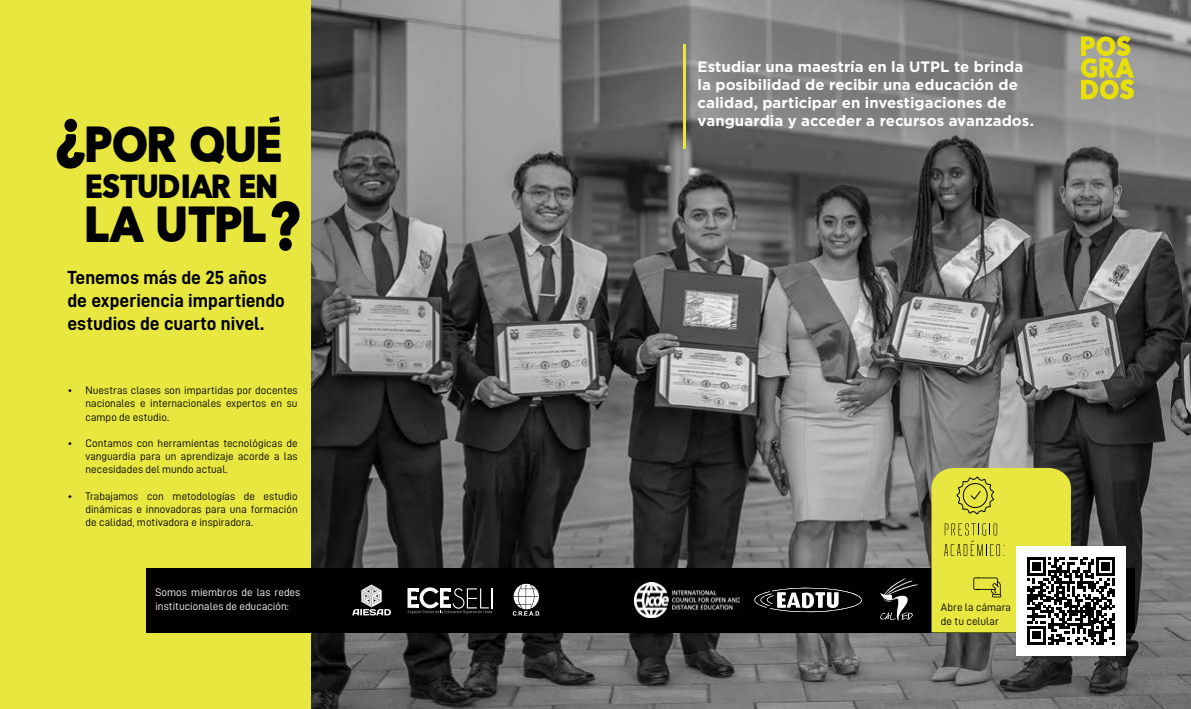
<style>
.page{position:relative;width:1191px;height:709px;background:#fff}
.page>*{position:absolute;margin:0;border:0;box-sizing:border-box;transform-origin:0 0}
.t1{font:55px "Sovereign";color:#000}
.t2{font:48.4px/79.6px "Sovereign";color:#000}
.t3{font:32px "Sovereign";color:#000}
.t4{font:19px/22.8px "D DIN Bold";color:#000}
.t5{font:700 15px/18px "Gotham";color:#fff}
.t6{font:11px/13.2px "D DIN";color:#000;text-align:justify}
.t7{font:11px/13.2px "D DIN";letter-spacing:.005em;color:#fff}
</style>
<div class="page">
<img style="left:311px;top:0;width:880px;height:709px">
<div style="left:0;top:0;width:311px;height:709px;background:#e8e73f"></div>
<svg style="left:269px;top:116px;width:10px;height:7px"></svg>
<hr style="left:683px;top:44px;width:3px;height:105px;background:#e8e73f">
<div style="left:146px;top:568px;width:988px;height:65px;background:#000"></div>
<svg style="left:407px;top:587px;width:85px;height:27px"></svg>
<svg style="left:352px;top:584px;width:39px;height:31px"></svg>
<svg style="left:512px;top:583px;width:28px;height:33px"></svg>
<img style="left:634px;top:582px;width:106px;height:35px">
<svg style="left:880px;top:578px;width:38px;height:43px"></svg>
<svg style="left:754px;top:587px;width:108px;height:25px"></svg>
<svg style="left:1081px;top:36px;width:53px;height:63px;background:#c3be46"></svg>
<div style="left:1016px;top:546px;width:109px;height:109px;background:#fff"></div>
<svg style="left:931px;top:457px;width:183px;height:187px"></svg>
<h1 class="t1" style="left:57px;top:109px;width:31px">¿</h1>
<h2 class="t2" style="left:87px;top:110px;width:198px">POR QUE<br>LA UTPL</h2>
<h3 class="t3" style="left:87px;top:172px;width:194px">ESTUDIAR EN</h3>
<h1 class="t1" style="left:299px;top:261px;width:31px;rotate:-180deg">¿</h1>
<h3 class="t4" style="left:67px;top:266px;width:219px">Tenemos más de 25 años de experiencia impartiendo estudios de cuarto nivel.</h3>
<p class="t6" style="left:85px;top:383px;width:214px;text-indent:-18px">• Nuestras clases son impartidas por docentes nacionales e internacionales expertos en su campo de estudio.</p>
<p class="t6" style="left:85px;top:436px;width:214px;text-indent:-18px">• Contamos con herramientas tecnológicas de vanguardia para un aprendizaje acorde a las necesidades del mundo actual.</p>
<p class="t6" style="left:85px;top:489px;width:214px;text-indent:-18px">• Trabajamos con metodologías de estudio dinámicas e innovadoras para una formación de calidad, motivadora e inspiradora.</p>
<p class="t7" style="left:155px;top:586px;width:146px">Somos miembros de las redes institucionales de educación:</p>
<h3 class="t5" style="left:697px;top:57px;width:338px">Estudiar una maestría en la UTPL te brinda la posibilidad de recibir una educación de calidad, participar en investigaciones de vanguardia y acceder a recursos avanzados.</h3>
<p class="t6" style="left:941px;top:601px;width:72px">Abre la cámara de tu celular</p>
</div>
